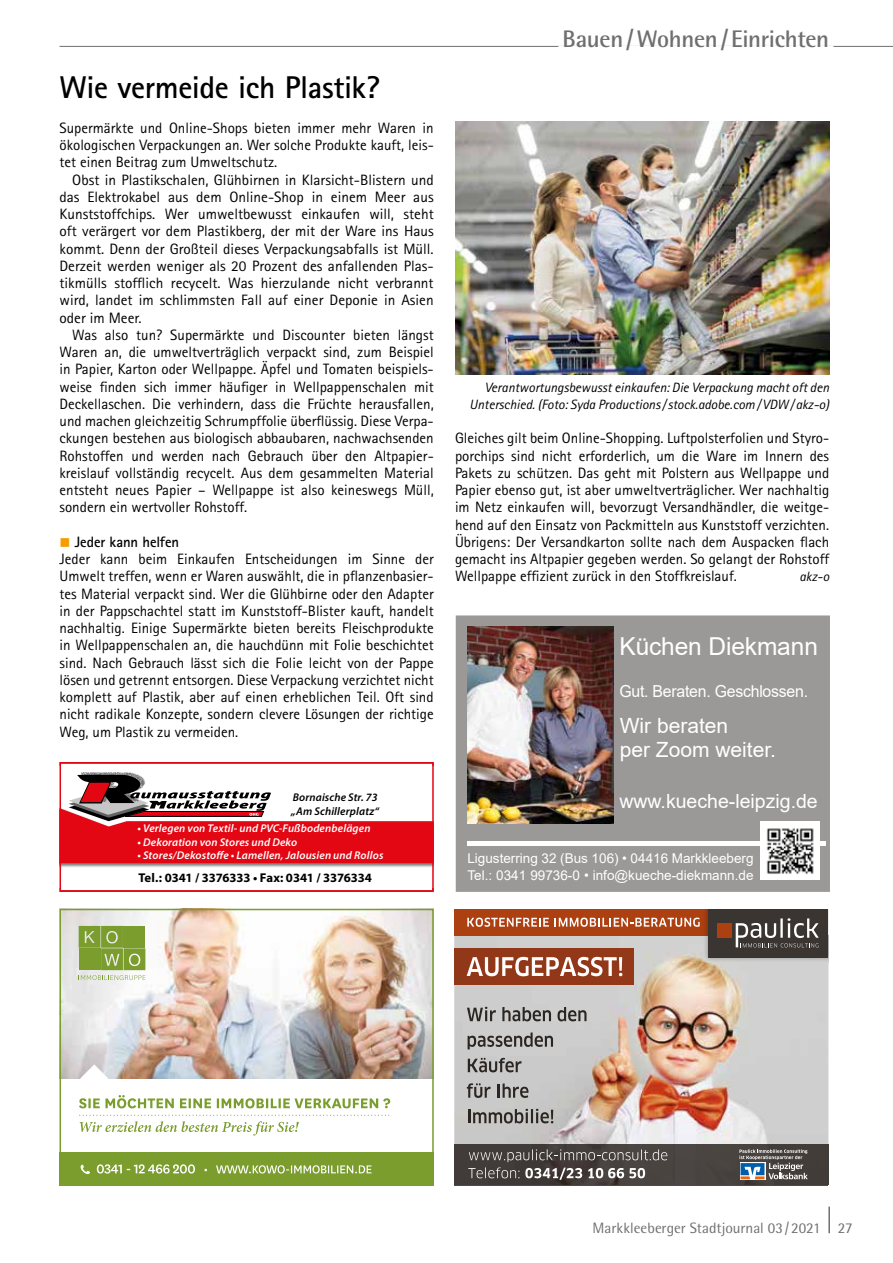
<style>
.page{position:relative;width:893px;height:1263px;background:#fff}
.page>*{position:absolute;margin:0;border:0;box-sizing:border-box;transform-origin:0 0}
.t1{font:700 31.5px "Rotis Sans Serif";letter-spacing:-.01em;color:#000}
.t2{font:24.75px "Arial";letter-spacing:-.005em;color:#fff}
.t3{font:700 24px "Rotis Semi Sans";letter-spacing:-.015em;color:#706f6f}
.t4{font:21px/24px "Arial";color:#fff}
.t5{font:19.5px "Arial";color:#fff}
.t6{font:16.5px "Arial";letter-spacing:-.015em;color:#fff;scale:.96 1}
.t7{font:15px/17.2px "Rotis Sans Serif";color:#000;text-align:justify}
.t8{font:15px "Rotis Semi Sans";color:#706f6f}
.t9{font:italic 13.5px/17.2px "Rotis Sans Serif";color:#000;text-align:right}
.t10{font:13.5px/16.2px "Arial";color:#fff}
.t11{font:700 12.75px "Myriad Pro";letter-spacing:-.015em;color:#000}
.t12{font:italic 600 11.25px "Myriad Pro";letter-spacing:.015em;color:#fff}
.t13{font:italic 600 11.25px/13.5px "Myriad Pro";letter-spacing:.015em;color:#000}
.s1{color:#f59c00}
.s2{font-weight:700}
</style>
<div class="page">
<hr style="left:828px;top:1206px;width:2px;height:27px;background:#706f6f">
<hr style="left:60px;top:46px;width:833px;height:1px;background:#706f6f">
<hr style="left:558px;top:46px;width:275px;height:1px;background:#fff">
<img style="left:454px;top:936px;width:374px;height:208px">
<div style="left:454px;top:949px;width:179px;height:36px;background:#923819"></div>
<hr style="left:454px;top:1185px;width:374px;height:1px;background:#504a47">
<img style="left:454px;top:1144px;width:374px;height:41px">
<div style="left:454px;top:909px;width:374px;height:27px;background:#ad4011"></div>
<svg style="left:467px;top:917px;width:82px;height:10px"></svg>
<svg style="left:555px;top:917px;width:145px;height:10px"></svg>
<img style="left:703px;top:936px;width:125px;height:27px">
<div style="left:708px;top:909px;width:120px;height:48px;background:#3a3531"></div>
<div style="left:718px;top:923px;width:14px;height:15px;background:#ad4011"></div>
<svg style="left:736px;top:918px;width:83px;height:29px"></svg>
<svg style="left:468px;top:1149px;width:199px;height:31px"></svg>
<svg style="left:740px;top:1179px;width:25px;height:1px"></svg>
<svg style="left:739px;top:1149px;width:69px;height:30px"></svg>
<svg style="left:467px;top:957px;width:155px;height:19px"></svg>
<svg style="left:467px;top:1007px;width:29px;height:14px"></svg>
<svg style="left:502px;top:1007px;width:49px;height:14px"></svg>
<svg style="left:557px;top:1007px;width:29px;height:14px"></svg>
<svg style="left:468px;top:1032px;width:85px;height:17px"></svg>
<svg style="left:468px;top:1058px;width:54px;height:14px"></svg>
<svg style="left:467px;top:1083px;width:24px;height:15px"></svg>
<hr style="left:497px;top:1084px;width:3px;height:14px;background:#2b2621">
<svg style="left:503px;top:1083px;width:25px;height:15px"></svg>
<svg style="left:468px;top:1109px;width:85px;height:14px"></svg>
<div style="left:60px;top:1152px;width:374px;height:33px;background:#7a9d2d"></div>
<img style="left:63px;top:912px;width:368px;height:166px">
<svg style="left:79px;top:926px;width:66px;height:54px"></svg>
<div style="left:60px;top:909px;width:374px;height:276px;border:2px solid #7a9d2d"></div>
<svg style="left:79px;top:1064px;width:311px;height:44px"></svg>
<svg style="left:79px;top:1115px;width:310px;height:20px"></svg>
<svg style="left:97px;top:1164px;width:274px;height:9px"></svg>
<svg style="left:81px;top:1165px;width:9px;height:9px"></svg>
<div style="left:456px;top:616px;width:373px;height:275px;background:#9b9998"></div>
<div style="left:456px;top:615px;width:374px;height:277px;border:2px solid #9b9998"></div>
<hr style="left:467px;top:841px;width:359px;height:4px;background:#fff">
<img style="left:761px;top:821px;width:58px;height:58px">
<img style="left:467px;top:626px;width:147px;height:198px">
<div style="left:60px;top:802px;width:374px;height:65px;background:#000;opacity:.5"></div>
<svg style="left:81px;top:772px;width:55px;height:2px"></svg>
<svg style="left:63px;top:774px;width:368px;height:89px"></svg>
<div style="left:60px;top:762px;width:374px;height:130px;border:2px solid #e30613"></div>
<img style="left:455px;top:122px;width:374px;height:252px">
<h1 class="t1" style="left:60px;top:68px;width:322px">Wie vermeide ich Plastik?</h1>
<p class="t7" style="left:60px;top:119px;width:376px">Supermärkte und Online-Shops bieten immer mehr Waren in ökologischen Verpackungen an. Wer solche Produkte kauft, leis&shy;tet einen Beitrag zum Umweltschutz.</p>
<p class="t7" style="left:60px;top:171px;width:376px;text-indent:13px">Obst in Plastikschalen, Glühbirnen in Klarsicht-Blistern und das Elektrokabel aus dem Online-Shop in einem Meer aus Kunststoffchips. Wer umweltbewusst einkaufen will, steht oft verärgert vor dem Plastikberg, der mit der Ware ins Haus kommt. Denn der Großteil dieses Verpackungsabfalls ist Müll.<br>Derzeit werden weniger als 20 Prozent des anfallenden Plas&shy;tikmülls stofflich recycelt. Was hierzulande nicht verbrannt wird, landet im schlimmsten Fall auf einer Deponie in Asien oder im Meer.</p>
<p class="t7" style="left:60px;top:326px;width:376px;text-indent:13px">Was also tun? Supermärkte und Discounter bieten längst Waren an, die umweltverträglich verpackt sind, zum Beispiel in Papier, Karton oder Wellpappe. Äpfel und Tomaten beispiels&shy;weise finden sich immer häufiger in Wellpappenschalen mit Deckellaschen. Die verhindern, dass die Früchte herausfallen, und machen gleichzeitig Schrumpffolie überflüssig. Diese Verpa&shy;ckungen bestehen aus biologisch abbaubaren, nachwachsenden Rohstoffen und werden nach Gebrauch über den Altpapier&shy;kreislauf vollständig recycelt. Aus dem gesammelten Material entsteht neues Papier – Wellpappe ist also keineswegs Müll, sondern ein wertvoller Rohstoff.</p>
<p class="t7" style="left:60px;top:533px;width:376px;text-align:left"><span class="s1">■</span> <span class="s2">Jeder kann helfen<br></span>Jeder kann beim Einkaufen Entscheidungen im Sinne der Umwelt treffen, wenn er Waren auswählt, die in pflanzenbasier&shy;tes Material verpackt sind. Wer die Glühbirne oder den Adapter in der Pappschachtel statt im Kunststoff-Blister kauft, handelt nachhaltig. Einige Supermärkte bieten bereits Fleischprodukte in Wellpappenschalen an, die hauchdünn mit Folie beschichtet sind. Nach Gebrauch lässt sich die Folie leicht von der Pappe lösen und getrennt entsorgen. Diese Verpackung verzichtet nicht komplett auf Plastik, aber auf einen erheblichen Teil. Oft sind nicht radikale Konzepte, sondern clevere Lösungen der richtige Weg, um Plastik zu vermeiden.</p>
<p class="t13" style="left:291px;top:790px;width:89px">Bornaische Str. 73 „Am Schillerplatz“</p>
<p class="t12" style="left:138px;top:821px;width:235px">• Verlegen von Textil- und PVC-Fußbodenbelägen</p>
<p class="t12" style="left:138px;top:835px;width:161px">• Dekoration von Stores und Deko</p>
<p class="t12" style="left:138px;top:848px;width:247px">• Stores/Dekostoffe • Lamellen, Jalousien und Rollos</p>
<p class="t11" style="left:138px;top:869px;width:235px">Tel.: 0341 / 3376333 • Fax: 0341 / 3376334</p>
<h3 class="t3" style="left:563px;top:24px;width:268px">Bauen/Wohnen/ Einrichten</h3>
<p class="t9" style="left:469px;top:378px;width:361px">Verantwortungsbewusst einkaufen: Die Verpackung macht oft den<br>Unterschied. (Foto: Syda Productions/stock.adobe.com/VDW/ akz-o)</p>
<p class="t7" style="left:455px;top:429px;width:376px">Gleiches gilt beim Online-Shopping. Luftpolsterfolien und Styro&shy;porchips sind nicht erforderlich, um die Ware im Innern des Pakets zu schützen. Das geht mit Polstern aus Wellpappe und Papier ebenso gut, ist aber umweltverträglicher. Wer nachhaltig im Netz einkaufen will, bevorzugt Versandhändler, die weitge&shy;hend auf den Einsatz von Packmitteln aus Kunststoff verzichten.<br>Übrigens: Der Versandkarton sollte nach dem Auspacken flach gemacht ins Altpapier gegeben werden. So gelangt der Rohstoff Wellpappe effizient zurück in den Stoffkreislauf.</p>
<p class="t9" style="left:799px;top:568px;width:31px">akz-o</p>
<h2 class="t2" style="left:619px;top:629px;width:200px">Küchen Diekmann</h2>
<p class="t6" style="left:619px;top:680px;width:198px">Gut. Beraten. Geschlossen.</p>
<h3 class="t4" style="left:620px;top:714px;width:158px">Wir beraten<br>per Zoom weiter.</h3>
<h3 class="t5" style="left:619px;top:788px;width:200px">www.kueche-leipzig.de</h3>
<p class="t10" style="left:467px;top:850px;width:288px">Ligusterring 32 (Bus 106) • 04416 Markkleeberg<br>Tel.: 0341 99736-0 • info@kueche-diekmann.de</p>
<p class="t8" style="left:593px;top:1219px;width:262px">Markkleeberger Stadtjournal 03/2021 27</p>
</div>
